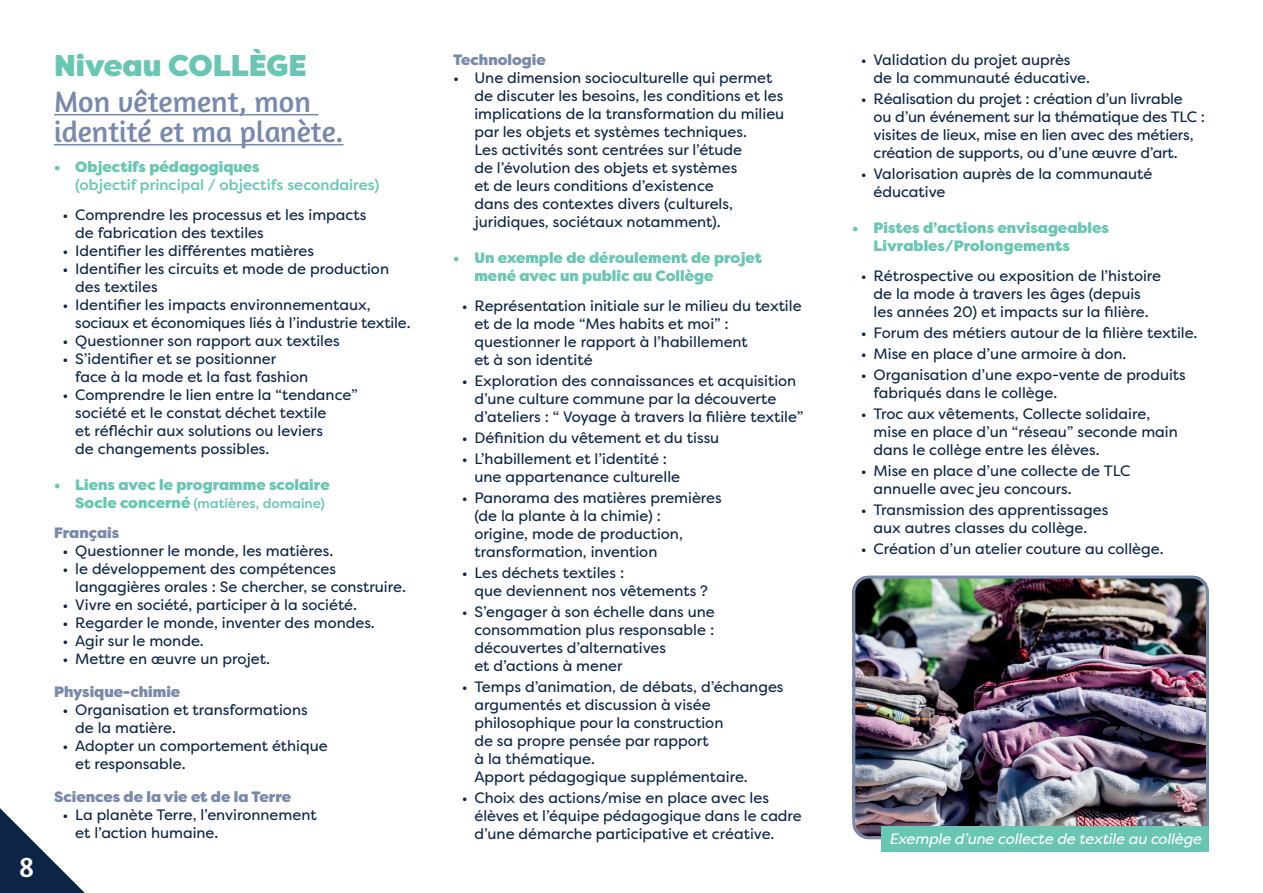
<style>
.page{position:relative;width:1263px;height:893px;background:#fff}
.page>*{position:absolute;margin:0;border:0;box-sizing:border-box;transform-origin:0 0}
.t1{font:30px/30px "Amaranth";color:#7989ac}
.t2{font:900 30px "Filson Pro";color:#69c6b3}
.t3{font:30px "Amaranth";color:#fff}
.t4{font:15px/18px "Filson Pro";color:#0c2446}
.t5{font:900 15px/18px "Filson Pro";color:#69c6b3}
.t6{font:900 15px "Filson Pro";color:#7989ac}
.t7{font:500 15px "Filson Pro";color:#69c6b3}
.t8{font:italic 15px "Filson Pro";letter-spacing:-.01em;color:#fff}
.t9{font:500 13.5px "Filson Pro";color:#69c6b3}
.s1{font-weight:900;font-size:15px}
</style>
<div class="page">
<svg style="left:0;top:808px;width:85px;height:85px"></svg>
<hr style="left:54px;top:114px;width:264px;height:1px;background:#7989ac">
<hr style="left:54px;top:144px;width:289px;height:1px;background:#7989ac">
<img style="left:852px;top:575px;width:357px;height:265px">
<div style="left:881px;top:826px;width:328px;height:26px;background:#69c6b3"></div>
<h1 class="t3" style="left:19px;top:849px;width:17px">8</h1>
<h1 class="t2" style="left:54px;top:46px;width:254px">Niveau COLLÈGE</h1>
<h1 class="t1" style="left:54px;top:86px;width:291px">Mon vêtement, mon identité et ma planète.</h1>
<p class="t5" style="left:54px;top:158px;width:207px">• Objectifs pédagogiques</p>
<p class="t7" style="left:75px;top:174px;width:305px">(objectif principal / objectifs secondaires)</p>
<p class="t4" style="left:75px;top:205px;width:293px;text-indent:-13px">• Comprendre les processus et les impacts de fabrication des textiles</p>
<p class="t4" style="left:63px;top:241px;width:253px">• Identifier les différentes matières</p>
<p class="t4" style="left:75px;top:259px;width:315px;text-indent:-13px">• Identifier les circuits et mode de production des textiles</p>
<p class="t4" style="left:75px;top:295px;width:337px;text-indent:-13px">• Identifier les impacts environnementaux, sociaux et économiques liés à l’industrie textile.</p>
<p class="t4" style="left:63px;top:331px;width:279px">• Questionner son rapport aux textiles</p>
<p class="t4" style="left:75px;top:349px;width:234px;text-indent:-13px">• S’identifier et se positionner face à la mode et la fast fashion</p>
<p class="t4" style="left:75px;top:385px;width:284px;text-indent:-13px">• Comprendre le lien entre la “tendance” société et le constat déchet textile<br>et réfléchir aux solutions ou leviers<br>de changements possibles.</p>
<p class="t5" style="left:54px;top:476px;width:277px">• Liens avec le programme scolaire</p>
<p class="t9" style="left:75px;top:494px;width:251px"><span class="s1">Socle concerné</span> (matières, domaine)</p>
<p class="t6" style="left:54px;top:523px;width:67px">Français</p>
<p class="t4" style="left:63px;top:541px;width:272px">• Questionner le monde, les matières.</p>
<p class="t4" style="left:75px;top:559px;width:332px;text-indent:-13px">• le développement des compétences langagières orales : Se chercher, se construire.</p>
<p class="t4" style="left:63px;top:595px;width:296px">• Vivre en société, participer à la société.</p>
<p class="t4" style="left:63px;top:613px;width:314px">• Regarder le monde, inventer des mondes.</p>
<p class="t4" style="left:63px;top:631px;width:143px">• Agir sur le monde.</p>
<p class="t4" style="left:63px;top:649px;width:209px">• Mettre en œuvre un projet.</p>
<p class="t6" style="left:54px;top:682px;width:128px">Physique-chimie</p>
<p class="t4" style="left:75px;top:700px;width:234px;text-indent:-13px">• Organisation et transformations de la matière.</p>
<p class="t4" style="left:75px;top:736px;width:254px;text-indent:-13px">• Adopter un comportement éthique et responsable.</p>
<p class="t6" style="left:54px;top:787px;width:239px">Sciences de la vie et de la Terre</p>
<p class="t4" style="left:75px;top:805px;width:243px;text-indent:-13px">• La planète Terre, l’environnement et l’action humaine.</p>
<p class="t6" style="left:453px;top:50px;width:94px">Technologie</p>
<p class="t4" style="left:474px;top:68px;width:311px;text-indent:-21px">• Une dimension socioculturelle qui permet de discuter les besoins, les conditions et les implications de la transformation du milieu par les objets et systèmes techniques.<br>Les activités sont centrées sur l’étude<br>de l’évolution des objets et systèmes<br>et de leurs conditions d’existence<br>dans des contextes divers (culturels, juridiques, sociétaux notamment).</p>
<p class="t5" style="left:474px;top:249px;width:289px;text-indent:-21px">• Un exemple de déroulement de projet mené avec un public au Collège</p>
<p class="t4" style="left:474px;top:296px;width:329px;text-indent:-13px">• Représentation initiale sur le milieu du textile et de la mode “Mes habits et moi” : questionner le rapport à l’habillement<br>et à son identité</p>
<p class="t4" style="left:474px;top:371px;width:330px;text-indent:-13px">• Exploration des connaissances et acquisition d’une culture commune par la découverte d’ateliers : “ Voyage à travers la filière textile”</p>
<p class="t4" style="left:462px;top:428px;width:259px">• Définition du vêtement et du tissu</p>
<p class="t4" style="left:474px;top:449px;width:207px;text-indent:-13px">• L’habillement et l’identité : une appartenance culturelle</p>
<p class="t4" style="left:474px;top:488px;width:249px;text-indent:-13px">• Panorama des matières premières (de la plante à la chimie) :<br>origine, mode de production, transformation, invention</p>
<p class="t4" style="left:474px;top:563px;width:235px;text-indent:-13px">• Les déchets textiles :<br>que deviennent nos vêtements ?</p>
<p class="t4" style="left:474px;top:602px;width:242px;text-indent:-13px">• S’engager à son échelle dans une consommation plus responsable : découvertes d’alternatives<br>et d’actions à mener</p>
<p class="t4" style="left:474px;top:677px;width:311px;text-indent:-13px">• Temps d’animation, de débats, d’échanges argumentés et discussion à visée philosophique pour la construction<br>de sa propre pensée par rapport<br>à la thématique.<br>Apport pédagogique supplémentaire.</p>
<p class="t4" style="left:474px;top:788px;width:329px;text-indent:-13px">• Choix des actions/mise en place avec les élèves et l’équipe pédagogique dans le cadre d’une démarche participative et créative.</p>
<p class="t4" style="left:873px;top:50px;width:218px;text-indent:-13px">• Validation du projet auprès de la communauté éducative.</p>
<p class="t4" style="left:873px;top:89px;width:333px;text-indent:-13px">• Réalisation du projet : création d’un livrable<br>ou d’un événement sur la thématique des TLC : visites de lieux, mise en lien avec des métiers, création de supports, ou d’une œuvre d’art.</p>
<p class="t4" style="left:873px;top:164px;width:280px;text-indent:-13px">• Valorisation auprès de la communauté éducative</p>
<p class="t5" style="left:873px;top:219px;width:237px;text-indent:-21px">• Pistes d’actions envisageables<br>Livrables/Prolongements</p>
<p class="t4" style="left:861px;top:266px;width:302px;text-align:center">• Rétrospective ou exposition de l’histoire de la mode à travers les âges (depuis<br>les années 20) et impacts sur la filière.</p>
<p class="t4" style="left:861px;top:323px;width:338px">• Forum des métiers autour de la filière textile.</p>
<p class="t4" style="left:861px;top:344px;width:267px">• Mise en place d’une armoire à don.</p>
<p class="t4" style="left:873px;top:365px;width:314px;text-indent:-13px">• Organisation d’une expo-vente de produits fabriqués dans le collège.</p>
<p class="t4" style="left:873px;top:404px;width:306px;text-indent:-13px">• Troc aux vêtements, Collecte solidaire, mise en place d’un “réseau” seconde main dans le collège entre les élèves.</p>
<p class="t4" style="left:873px;top:461px;width:258px;text-indent:-13px">• Mise en place d’une collecte de TLC annuelle avec jeu concours.</p>
<p class="t4" style="left:861px;top:500px;width:249px;text-align:center">• Transmission des apprentissages aux autres classes du collège.</p>
<p class="t4" style="left:861px;top:539px;width:304px">• Création d’un atelier couture au collège.</p>
<p class="t8" style="left:889px;top:829px;width:314px">Exemple d’une collecte de textile au collège</p>
</div>
